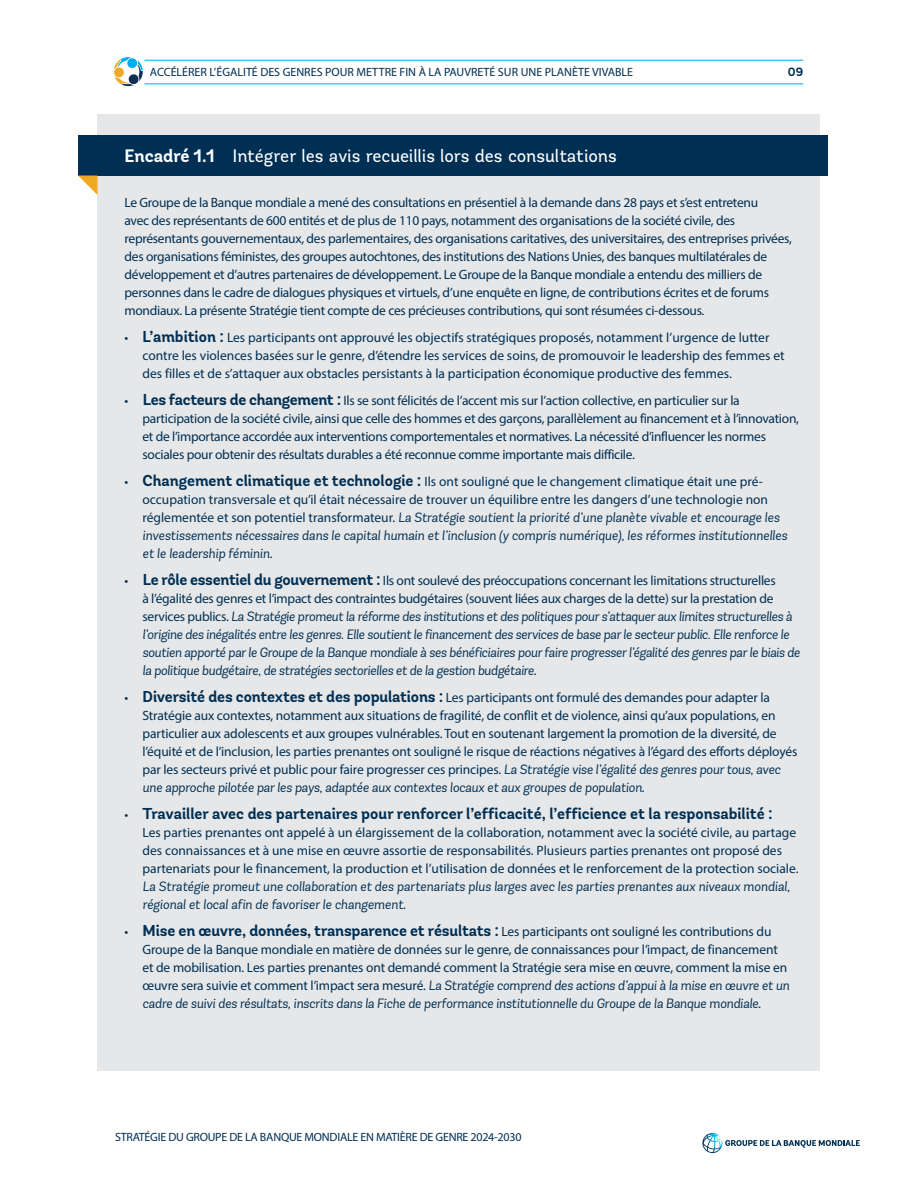
<style>
.page{position:relative;width:918px;height:1188px;background:#fff}
.page>*{position:absolute;margin:0;border:0;box-sizing:border-box;transform-origin:0 0}
.t1{font:18px "Andes";letter-spacing:-.01em;color:#fff}
.t2{font:700 15.75px "Andes";color:#002f54}
.t3{font:13.5px/18px "Myriad Pro";letter-spacing:-.015em;color:#002f54}
.t4{font:italic 13.5px/18px "Andes";letter-spacing:-.01em;color:#002f54}
.t5{font:12px "Myriad Pro";letter-spacing:-.015em;color:#002f54}
.t6{font:700 12px "Andes";color:#002f54}
.s1{font-weight:700}
.s2{font-family:"Andes";font-weight:700;font-size:15.75px}
.s3{font-family:"Myriad Pro";font-style:normal}
.s4{font-family:"Andes";font-style:italic}
.s5{font-family:"Myriad Pro";font-weight:400;font-size:13.5px}
</style>
<div class="page">
<svg style="left:702px;top:1133px;width:158px;height:20px"></svg>
<hr style="left:145px;top:84px;width:658px;height:1px;background:#00aeef">
<hr style="left:145px;top:60px;width:658px;height:1px;background:#00aeef">
<svg style="left:114px;top:57px;width:29px;height:29px"></svg>
<div style="left:98px;top:114px;width:722px;height:957px;background:#e6e7e8"></div>
<div style="left:78px;top:135px;width:750px;height:41px;background:#002f54"></div>
<svg style="left:78px;top:176px;width:20px;height:19px"></svg>
<p class="t5" style="left:150px;top:65px;width:485px">ACCÉLÉRER L’ÉGALITÉ DES GENRES POUR METTRE FIN À LA PAUVRETÉ SUR UNE PLANÈTE VIVABLE</p>
<p class="t6" style="left:788px;top:64px;width:17px">09</p>
<h1 class="t1" style="left:124px;top:145px;width:494px"><span class="s1">Encadré 1.1</span> Intégrer les avis recueillis lors des consultations</h1>
<p class="t3" style="left:124px;top:193px;width:669px">Le Groupe de la Banque mondiale a mené des consultations en présentiel à la demande dans 28 pays et s’est entretenu<br>avec des représentants de 600 entités et de plus de 110 pays, notamment des organisations de la société civile, des représentants gouvernementaux, des parlementaires, des organisations caritatives, des universitaires, des entreprises privées, des organisations féministes, des groupes autochtones, des institutions des Nations Unies, des banques multilatérales de développement et d’autres partenaires de développement. Le Groupe de la Banque mondiale a entendu des milliers de personnes dans le cadre de dialogues physiques et virtuels, d’une enquête en ligne, de contributions écrites et de forums mondiaux. La présente Stratégie tient compte de ces précieuses contributions, qui sont résumées ci-dessous.</p>
<p class="t3" style="left:142px;top:328px;width:644px;text-indent:-18px">• <span class="s2">L’ambition :</span> Les participants ont approuvé les objectifs stratégiques proposés, notamment l’urgence de lutter contre les violences basées sur le genre, d’étendre les services de soins, de promouvoir le leadership des femmes et des filles et de s’attaquer aux obstacles persistants à la participation économique productive des femmes.</p>
<p class="t3" style="left:143px;top:391px;width:658px;text-indent:-18px">• <span class="s2">Les facteurs de changement :</span> Ils se sont félicités de l’accent mis sur l’action collective, en particulier sur la participation de la société civile, ainsi que celle des hommes et des garçons, parallèlement au financement et à l’innovation, et de l’importance accordée aux interventions comportementales et normatives. La nécessité d’influencer les normes sociales pour obtenir des résultats durables a été reconnue comme importante mais difficile.</p>
<p class="t3" style="left:143px;top:472px;width:627px;text-indent:-18px">• <span class="s2">Changement climatique et technologie :</span> Ils ont souligné que le changement climatique était une pré&shy;occupation transversale et qu’il était nécessaire de trouver un équilibre entre les dangers d’une technologie non</p>
<p class="t4" style="left:143px;top:508px;width:646px"><span class="s3">réglementée et son potentiel transformateur.</span> La Stratégie soutient la priorité d’une planète vivable et encourage les investissements nécessaires dans le capital humain et l’inclusion (y compris numérique), les réformes institutionnelles et le leadership féminin<span class="s3">.</span></p>
<p class="t3" style="left:125px;top:571px;width:653px;text-align:right">• <span class="s2">Le rôle essentiel du gouvernement :</span> Ils ont soulevé des préoccupations concernant les limitations structurelles à l’égalité des genres et l’impact des contraintes budgétaires (souvent liées aux charges de la dette) sur la prestation de</p>
<p class="t4" style="left:142px;top:607px;width:659px"><span class="s3">services publics.</span> La Stratégie promeut la réforme des institutions et des politiques pour s’attaquer aux limites structurelles à l’origine des inégalités entre les genres. Elle soutient le financement des services de base par le secteur public. Elle renforce le soutien apporté par le Groupe de la Banque mondiale à ses bénéficiaires pour faire progresser l’égalité des genres par le biais de la politique budgétaire, de stratégies sectorielles et de la gestion budgétaire<span class="s3">.</span></p>
<p class="t3" style="left:142px;top:688px;width:657px;text-indent:-18px">• <span class="s2">Diversité des contextes et des populations :</span> Les participants ont formulé des demandes pour adapter la Stratégie aux contextes, notamment aux situations de fragilité, de conflit et de violence, ainsi qu’aux populations, en particulier aux adolescents et aux groupes vulnérables. Tout en soutenant largement la promotion de la diversité, de l’équité et de l’inclusion, les parties prenantes ont souligné le risque de réactions négatives à l’égard des efforts déployés par les secteurs privé et public pour faire progresser ces principes. <span class="s4">La Stratégie vise l’égalité des genres pour tous, avec</span></p>
<p class="t4" style="left:142px;top:778px;width:504px">une approche pilotée par les pays, adaptée aux contextes locaux et aux groupes de population<span class="s3">.</span></p>
<p class="t2" style="left:125px;top:804px;width:650px"><span class="s5">•</span> Travailler avec des partenaires pour renforcer l’efficacité, l’efficience et la responsabilité :</p>
<p class="t3" style="left:143px;top:823px;width:658px">Les parties prenantes ont appelé à un élargissement de la collaboration, notamment avec la société civile, au partage des connaissances et à une mise en œuvre assortie de responsabilités. Plusieurs parties prenantes ont proposé des partenariats pour le financement, la production et l’utilisation de données et le renforcement de la protection sociale.</p>
<p class="t4" style="left:143px;top:877px;width:649px">La Stratégie promeut une collaboration et des partenariats plus larges avec les parties prenantes aux niveaux mondial, régional et local afin de favoriser le changement<span class="s3">.</span></p>
<p class="t3" style="left:142px;top:922px;width:646px;text-indent:-18px">• <span class="s2">Mise en œuvre, données, transparence et résultats :</span> Les participants ont souligné les contributions du<br>Groupe de la Banque mondiale en matière de données sur le genre, de connaissances pour l’impact, de financement et de mobilisation. Les parties prenantes ont demandé comment la Stratégie sera mise en œuvre, comment la mise en</p>
<p class="t4" style="left:142px;top:976px;width:649px"><span class="s3">œuvre sera suivie et comment l’impact sera mesuré.</span> La Stratégie comprend des actions d’appui à la mise en œuvre et un cadre de suivi des résultats, inscrits dans la Fiche de performance institutionnelle du Groupe de la Banque mondiale<span class="s3">.</span></p>
<p class="t5" style="left:115px;top:1130px;width:408px">STRATÉGIE DU GROUPE DE LA BANQUE MONDIALE EN MATIÈRE DE GENRE 2024-2030</p>
</div>
